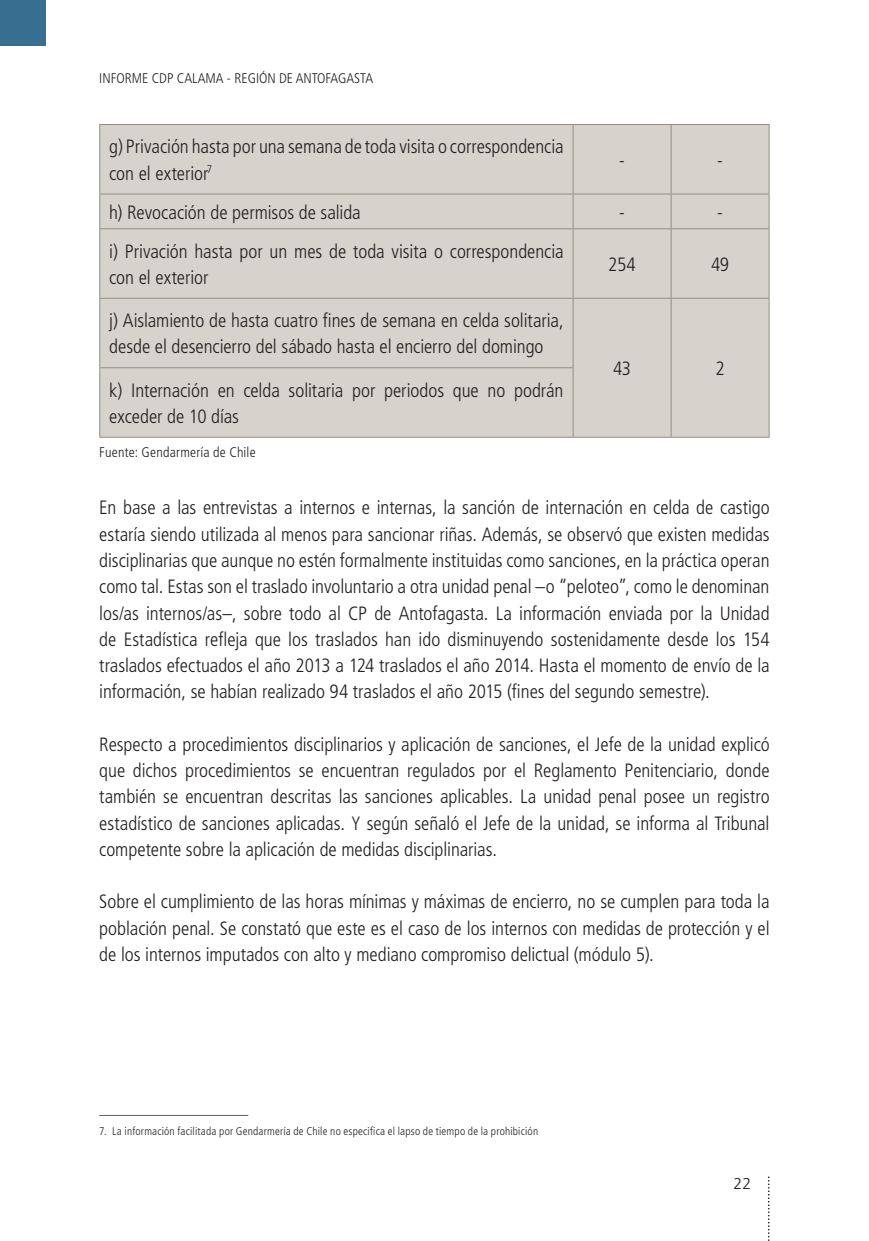
<style>
.page{position:relative;width:869px;height:1241px;background:#fff}
.page>*{position:absolute;margin:0;border:0;box-sizing:border-box;transform-origin:0 0}
.TEXTO_GENERAL{font:300 condensed 19.25px/26.2px "Frutiger LT Std";color:#231f20}
.t1{font:300 15.75px "Frutiger LT Std";color:#231f20}
.TITULOS{font:300 condensed 14px "Frutiger LT Std";color:#231f20}
.TEXTO_GENERAL-2{font:300 condensed 11.2px "Frutiger LT Std";letter-spacing:.02em;color:#231f20}
</style>
<div class="page">
<svg style="left:768px;top:1177px;width:1px;height:63px"></svg>
<div style="left:0;top:0;width:45px;height:45px;background:#386e8f"></div>
<div style="left:100px;top:125px;width:668px;height:312px;background:#d6d2cc"></div>
<hr style="left:99px;top:124px;width:474px;height:1px;background:#968d80">
<hr style="left:99px;top:125px;width:1px;height:68px;background:#968d80">
<hr style="left:573px;top:124px;width:97px;height:1px;background:#968d80">
<hr style="left:572px;top:125px;width:1px;height:68px;background:#968d80">
<hr style="left:670px;top:124px;width:99px;height:1px;background:#968d80">
<hr style="left:670px;top:125px;width:1px;height:68px;background:#968d80">
<hr style="left:768px;top:125px;width:1px;height:68px;background:#968d80">
<hr style="left:99px;top:193px;width:474px;height:1px;background:#968d80">
<hr style="left:99px;top:194px;width:1px;height:34px;background:#968d80">
<hr style="left:573px;top:193px;width:97px;height:1px;background:#968d80">
<hr style="left:572px;top:194px;width:1px;height:34px;background:#968d80">
<hr style="left:670px;top:193px;width:99px;height:1px;background:#968d80">
<hr style="left:670px;top:194px;width:1px;height:34px;background:#968d80">
<hr style="left:768px;top:194px;width:1px;height:34px;background:#968d80">
<hr style="left:99px;top:228px;width:474px;height:1px;background:#968d80">
<hr style="left:99px;top:229px;width:1px;height:69px;background:#968d80">
<hr style="left:573px;top:228px;width:97px;height:1px;background:#968d80">
<hr style="left:572px;top:229px;width:1px;height:69px;background:#968d80">
<hr style="left:670px;top:228px;width:99px;height:1px;background:#968d80">
<hr style="left:670px;top:229px;width:1px;height:69px;background:#968d80">
<hr style="left:768px;top:229px;width:1px;height:69px;background:#968d80">
<hr style="left:99px;top:298px;width:474px;height:1px;background:#968d80">
<hr style="left:99px;top:299px;width:1px;height:68px;background:#968d80">
<hr style="left:573px;top:298px;width:97px;height:1px;background:#968d80">
<hr style="left:572px;top:299px;width:1px;height:68px;background:#968d80">
<hr style="left:670px;top:298px;width:99px;height:1px;background:#968d80">
<hr style="left:670px;top:299px;width:1px;height:69px;background:#968d80">
<hr style="left:768px;top:299px;width:1px;height:69px;background:#968d80">
<hr style="left:99px;top:367px;width:474px;height:1px;background:#968d80">
<hr style="left:99px;top:368px;width:1px;height:69px;background:#968d80">
<hr style="left:572px;top:368px;width:1px;height:69px;background:#968d80">
<hr style="left:670px;top:368px;width:1px;height:69px;background:#968d80">
<hr style="left:768px;top:368px;width:1px;height:69px;background:#968d80">
<hr style="left:99px;top:437px;width:474px;height:1px;background:#968d80">
<hr style="left:573px;top:437px;width:97px;height:1px;background:#968d80">
<hr style="left:670px;top:437px;width:99px;height:1px;background:#968d80">
<hr style="left:99px;top:1114px;width:149px;height:1px;background:#386e8f">
<p class="TITULOS" style="left:99px;top:70px;width:275px">INFORME CDP CALAMA - REGIÓN DE ANTOFAGASTA</p>
<p class="TEXTO_GENERAL" style="left:109px;top:134px;width:455px">g) Privación hasta por una semana de toda visita o correspondencia con el exterior<sup>7</sup></p>
<p class="TEXTO_GENERAL" style="left:619px;top:147px;width:7px">-</p>
<p class="TEXTO_GENERAL" style="left:717px;top:147px;width:7px">-</p>
<p class="TEXTO_GENERAL" style="left:109px;top:199px;width:253px">h) Revocación de permisos de salida</p>
<p class="TEXTO_GENERAL" style="left:619px;top:199px;width:7px">-</p>
<p class="TEXTO_GENERAL" style="left:717px;top:199px;width:7px">-</p>
<p class="TEXTO_GENERAL" style="left:109px;top:238px;width:455px">i) Privación hasta por un mes de toda visita o correspondencia con el exterior</p>
<p class="TEXTO_GENERAL" style="left:608px;top:251px;width:29px">254</p>
<p class="TEXTO_GENERAL" style="left:710px;top:251px;width:20px">49</p>
<p class="TEXTO_GENERAL" style="left:109px;top:307px;width:455px">j) Aislamiento de hasta cuatro fines de semana en celda solitaria, desde el desencierro del sábado hasta el encierro del domingo</p>
<p class="TEXTO_GENERAL" style="left:109px;top:377px;width:455px">k) Internación en celda solitaria por periodos que no podrán exceder de 10 días</p>
<p class="TITULOS" style="left:99px;top:444px;width:158px">Fuente: Gendarmería de Chile</p>
<p class="TEXTO_GENERAL" style="left:612px;top:355px;width:20px">43</p>
<p class="TEXTO_GENERAL" style="left:715px;top:355px;width:11px">2</p>
<p class="TEXTO_GENERAL" style="left:99px;top:495px;width:671px;text-align:justify">En base a las entrevistas a internos e internas, la sanción de internación en celda de castigo estaría siendo utilizada al menos para sancionar riñas. Además, se observó que existen medidas disciplinarias que aunque no estén formalmente instituidas como sanciones, en la práctica operan como tal. Estas son el traslado involuntario a otra unidad penal –o “peloteo”, como le denominan los/as internos/as–, sobre todo al CP de Antofagasta. La información enviada por la Unidad de Estadística refleja que los traslados han ido disminuyendo sostenidamente desde los 154 traslados efectuados el año 2013 a 124 traslados el año 2014. Hasta el momento de envío de la información, se habían realizado 94 traslados el año 2015 (fines del segundo semestre).</p>
<p class="TEXTO_GENERAL" style="left:99px;top:731px;width:671px;text-align:justify">Respecto a procedimientos disciplinarios y aplicación de sanciones, el Jefe de la unidad explicó que dichos procedimientos se encuentran regulados por el Reglamento Penitenciario, donde también se encuentran descritas las sanciones aplicables. La unidad penal posee un registro estadístico de sanciones aplicadas. Y según señaló el Jefe de la unidad, se informa al Tribunal competente sobre la aplicación de medidas disciplinarias.</p>
<p class="TEXTO_GENERAL" style="left:99px;top:888px;width:671px;text-align:justify">Sobre el cumplimiento de las horas mínimas y máximas de encierro, no se cumplen para toda la población penal. Se constató que este es el caso de los internos con medidas de protección y el de los internos imputados con alto y mediano compromiso delictual (módulo 5).</p>
<p class="TEXTO_GENERAL-2" style="left:99px;top:1124px;width:440px">7. La información facilitada por Gendarmería de Chile no especifica el lapso de tiempo de la prohibición</p>
<p class="t1" style="left:733px;top:1174px;width:19px">22</p>
</div>
